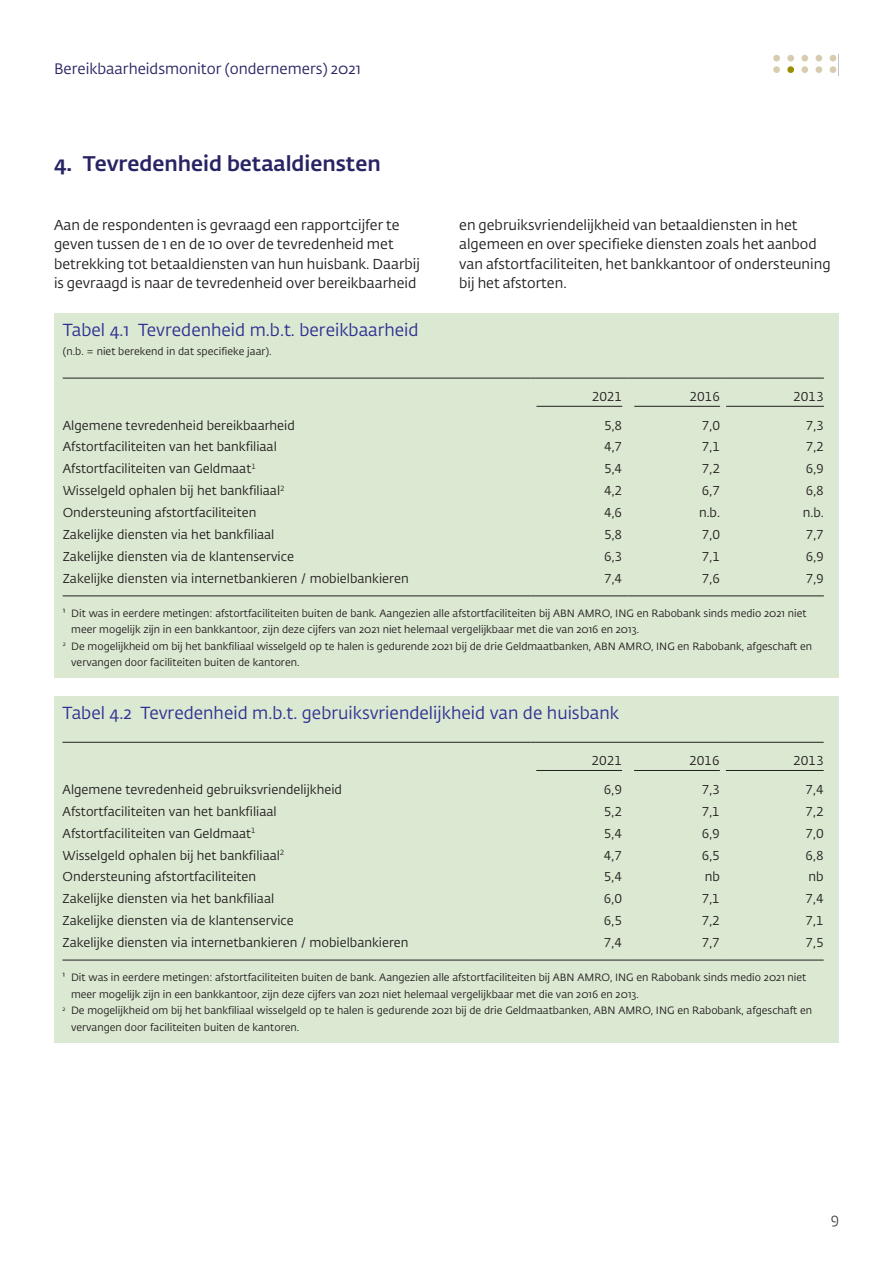
<style>
.page{position:relative;width:893px;height:1263px;background:#fff}
.page>*{position:absolute;margin:0;border:0;box-sizing:border-box;transform-origin:0 0}
.kop{font:500 21px "DNB Fedra";color:#282464}
.Tabel_Titel{font:17.25px "DNB Fedra";color:#2e3092}
.t1{font:15px "DNB Fedra";color:#282464}
.t2{font:300 15px "DNB Fedra";color:#231f20}
.Body{font:14.25px/19.5px "DNB Fedra";color:#231f20}
.Tabel_Brood_TEKST{font:12.75px "DNB Fedra";color:#231f20}
.Tabel_Brood_GETAL{font:12.75px "DNB Fedra";color:#231f20}
.Tabel_Kop_RECHTS{font:12.75px "DNB Fedra";color:#231f20}
.Tabel_Toelichting{font:10.5px/16.5px "DNB Fedra";color:#231f20}
.Tabel_Ondertitel{font:10.5px "DNB Fedra";color:#231f20}
</style>
<div class="page">
<svg style="left:773px;top:54px;width:64px;height:19px"></svg>
<div style="left:54px;top:314px;width:785px;height:364px;background:#dce9d2"></div>
<hr style="left:63px;top:378px;width:467px;height:1px;background:#231f20">
<hr style="left:530px;top:378px;width:98px;height:1px;background:#231f20">
<hr style="left:628px;top:378px;width:98px;height:1px;background:#231f20">
<hr style="left:726px;top:378px;width:98px;height:1px;background:#231f20">
<hr style="left:63px;top:596px;width:467px;height:1px;background:#231f20">
<hr style="left:530px;top:596px;width:98px;height:1px;background:#231f20">
<hr style="left:628px;top:596px;width:98px;height:1px;background:#231f20">
<hr style="left:726px;top:596px;width:98px;height:1px;background:#231f20">
<hr style="left:536px;top:406px;width:86px;height:1px;background:#231f20">
<hr style="left:634px;top:406px;width:86px;height:1px;background:#231f20">
<hr style="left:726px;top:406px;width:98px;height:1px;background:#231f20">
<div style="left:54px;top:697px;width:785px;height:346px;background:#dce9d2"></div>
<hr style="left:63px;top:742px;width:467px;height:1px;background:#231f20">
<hr style="left:530px;top:742px;width:98px;height:1px;background:#231f20">
<hr style="left:628px;top:742px;width:98px;height:1px;background:#231f20">
<hr style="left:726px;top:742px;width:98px;height:1px;background:#231f20">
<hr style="left:63px;top:960px;width:467px;height:1px;background:#231f20">
<hr style="left:530px;top:960px;width:98px;height:1px;background:#231f20">
<hr style="left:628px;top:960px;width:98px;height:1px;background:#231f20">
<hr style="left:726px;top:960px;width:98px;height:1px;background:#231f20">
<hr style="left:536px;top:770px;width:86px;height:1px;background:#231f20">
<hr style="left:634px;top:770px;width:86px;height:1px;background:#231f20">
<hr style="left:726px;top:770px;width:98px;height:1px;background:#231f20">
<h3 class="t1" style="left:54px;top:59px;width:308px">Bereikbaarheidsmonitor (ondernemers) 2021</h3>
<p class="kop" style="left:54px;top:151px;width:328px">4. Tevredenheid betaaldiensten</p>
<p class="Body" style="left:54px;top:215px;width:367px">Aan de respondenten is gevraagd een rapportcijfer te geven tussen de 1 en de 10 over de tevredenheid met betrekking tot betaaldiensten van hun huisbank. Daarbij is gevraagd is naar de tevredenheid over bereikbaarheid</p>
<p class="Body" style="left:459px;top:215px;width:373px">en gebruiksvriendelijkheid van betaaldiensten in het algemeen en over specifieke diensten zoals het aanbod van afstortfaciliteiten, het bankkantoor of ondersteuning bij het afstorten.</p>
<p class="Tabel_Titel" style="left:63px;top:319px;width:357px">Tabel 4.1 Tevredenheid m.b.t. bereikbaarheid</p>
<p class="Tabel_Ondertitel" style="left:63px;top:345px;width:210px">(n.b. = niet berekend in dat specifieke jaar).</p>
<p class="Tabel_Kop_RECHTS" style="left:592px;top:389px;width:32px">2021</p>
<p class="Tabel_Kop_RECHTS" style="left:689px;top:389px;width:32px">2016</p>
<p class="Tabel_Kop_RECHTS" style="left:793px;top:389px;width:32px">2013</p>
<p class="Tabel_Brood_TEKST" style="left:63px;top:417px;width:234px">Algemene tevredenheid bereikbaarheid</p>
<p class="Tabel_Brood_GETAL" style="left:604px;top:417px;width:20px">5,8</p>
<p class="Tabel_Brood_GETAL" style="left:702px;top:417px;width:20px">7,0</p>
<p class="Tabel_Brood_GETAL" style="left:806px;top:417px;width:20px">7,3</p>
<p class="Tabel_Brood_TEKST" style="left:63px;top:439px;width:216px">Afstortfaciliteiten van het bankfiliaal</p>
<p class="Tabel_Brood_GETAL" style="left:604px;top:439px;width:20px">4,7</p>
<p class="Tabel_Brood_GETAL" style="left:702px;top:439px;width:20px">7,1</p>
<p class="Tabel_Brood_GETAL" style="left:806px;top:439px;width:20px">7,2</p>
<p class="Tabel_Brood_TEKST" style="left:63px;top:461px;width:195px">Afstortfaciliteiten van Geldmaat<sup>1</sup></p>
<p class="Tabel_Brood_GETAL" style="left:604px;top:461px;width:20px">5,4</p>
<p class="Tabel_Brood_GETAL" style="left:702px;top:461px;width:20px">7,2</p>
<p class="Tabel_Brood_GETAL" style="left:806px;top:461px;width:20px">6,9</p>
<p class="Tabel_Brood_TEKST" style="left:63px;top:483px;width:223px">Wisselgeld ophalen bij het bankfiliaal<sup>2</sup></p>
<p class="Tabel_Brood_GETAL" style="left:604px;top:483px;width:20px">4,2</p>
<p class="Tabel_Brood_GETAL" style="left:702px;top:483px;width:20px">6,7</p>
<p class="Tabel_Brood_GETAL" style="left:806px;top:483px;width:20px">6,8</p>
<p class="Tabel_Brood_TEKST" style="left:63px;top:505px;width:195px">Ondersteuning afstortfaciliteiten</p>
<p class="Tabel_Brood_GETAL" style="left:604px;top:505px;width:20px">4,6</p>
<p class="Tabel_Brood_GETAL" style="left:699px;top:505px;width:23px">n.b.</p>
<p class="Tabel_Brood_GETAL" style="left:803px;top:505px;width:23px">n.b.</p>
<p class="Tabel_Brood_TEKST" style="left:63px;top:527px;width:213px">Zakelijke diensten via het bankfiliaal</p>
<p class="Tabel_Brood_GETAL" style="left:604px;top:527px;width:20px">5,8</p>
<p class="Tabel_Brood_GETAL" style="left:702px;top:527px;width:20px">7,0</p>
<p class="Tabel_Brood_GETAL" style="left:806px;top:527px;width:20px">7,7</p>
<p class="Tabel_Brood_TEKST" style="left:63px;top:549px;width:233px">Zakelijke diensten via de klantenservice</p>
<p class="Tabel_Brood_GETAL" style="left:604px;top:549px;width:20px">6,3</p>
<p class="Tabel_Brood_GETAL" style="left:702px;top:549px;width:20px">7,1</p>
<p class="Tabel_Brood_GETAL" style="left:806px;top:549px;width:20px">6,9</p>
<p class="Tabel_Brood_TEKST" style="left:63px;top:571px;width:348px">Zakelijke diensten via internetbankieren / mobielbankieren</p>
<p class="Tabel_Brood_GETAL" style="left:604px;top:571px;width:20px">7,4</p>
<p class="Tabel_Brood_GETAL" style="left:702px;top:571px;width:20px">7,6</p>
<p class="Tabel_Brood_GETAL" style="left:806px;top:571px;width:20px">7,9</p>
<p class="Tabel_Toelichting" style="left:71px;top:605px;width:737px;text-indent:-9px">¹ Dit was in eerdere metingen: afstortfaciliteiten buiten de bank. Aangezien alle afstortfaciliteiten bij ABN AMRO, ING en Rabobank sinds medio 2021 niet meer mogelijk zijn in een bankkantoor, zijn deze cijfers van 2021 niet helemaal vergelijkbaar met die van 2016 en 2013.</p>
<p class="Tabel_Toelichting" style="left:71px;top:638px;width:743px;text-indent:-9px"><sup>2</sup> De mogelijkheid om bij het bankfiliaal wisselgeld op te halen is gedurende 2021 bij de drie Geldmaatbanken, ABN AMRO, ING en Rabobank, afgeschaft en vervangen door faciliteiten buiten de kantoren.</p>
<p class="Tabel_Titel" style="left:63px;top:702px;width:558px">Tabel 4.2 Tevredenheid m.b.t. gebruiksvriendelijkheid van de huisbank</p>
<p class="Tabel_Kop_RECHTS" style="left:591px;top:753px;width:32px">2021</p>
<p class="Tabel_Kop_RECHTS" style="left:689px;top:753px;width:32px">2016</p>
<p class="Tabel_Kop_RECHTS" style="left:793px;top:753px;width:32px">2013</p>
<p class="Tabel_Brood_TEKST" style="left:63px;top:781px;width:281px">Algemene tevredenheid gebruiksvriendelijkheid</p>
<p class="Tabel_Brood_GETAL" style="left:604px;top:781px;width:20px">6,9</p>
<p class="Tabel_Brood_GETAL" style="left:702px;top:781px;width:20px">7,3</p>
<p class="Tabel_Brood_GETAL" style="left:806px;top:781px;width:20px">7,4</p>
<p class="Tabel_Brood_TEKST" style="left:63px;top:803px;width:216px">Afstortfaciliteiten van het bankfiliaal</p>
<p class="Tabel_Brood_GETAL" style="left:604px;top:803px;width:20px">5,2</p>
<p class="Tabel_Brood_GETAL" style="left:702px;top:803px;width:20px">7,1</p>
<p class="Tabel_Brood_GETAL" style="left:806px;top:803px;width:20px">7,2</p>
<p class="Tabel_Brood_TEKST" style="left:63px;top:825px;width:195px">Afstortfaciliteiten van Geldmaat<sup>1</sup></p>
<p class="Tabel_Brood_GETAL" style="left:604px;top:825px;width:20px">5,4</p>
<p class="Tabel_Brood_GETAL" style="left:702px;top:825px;width:20px">6,9</p>
<p class="Tabel_Brood_GETAL" style="left:806px;top:825px;width:20px">7,0</p>
<p class="Tabel_Brood_TEKST" style="left:63px;top:847px;width:223px">Wisselgeld ophalen bij het bankfiliaal<sup>2</sup></p>
<p class="Tabel_Brood_GETAL" style="left:604px;top:847px;width:20px">4,7</p>
<p class="Tabel_Brood_GETAL" style="left:702px;top:847px;width:20px">6,5</p>
<p class="Tabel_Brood_GETAL" style="left:806px;top:847px;width:20px">6,8</p>
<p class="Tabel_Brood_TEKST" style="left:63px;top:869px;width:195px">Ondersteuning afstortfaciliteiten</p>
<p class="Tabel_Brood_GETAL" style="left:604px;top:869px;width:20px">5,4</p>
<p class="Tabel_Brood_GETAL" style="left:705px;top:869px;width:17px">nb</p>
<p class="Tabel_Brood_GETAL" style="left:808px;top:869px;width:17px">nb</p>
<p class="Tabel_Brood_TEKST" style="left:63px;top:891px;width:213px">Zakelijke diensten via het bankfiliaal</p>
<p class="Tabel_Brood_GETAL" style="left:604px;top:891px;width:20px">6,0</p>
<p class="Tabel_Brood_GETAL" style="left:702px;top:891px;width:20px">7,1</p>
<p class="Tabel_Brood_GETAL" style="left:806px;top:891px;width:20px">7,4</p>
<p class="Tabel_Brood_TEKST" style="left:63px;top:913px;width:233px">Zakelijke diensten via de klantenservice</p>
<p class="Tabel_Brood_GETAL" style="left:604px;top:913px;width:20px">6,5</p>
<p class="Tabel_Brood_GETAL" style="left:702px;top:913px;width:20px">7,2</p>
<p class="Tabel_Brood_GETAL" style="left:806px;top:913px;width:20px">7,1</p>
<p class="Tabel_Brood_TEKST" style="left:63px;top:935px;width:348px">Zakelijke diensten via internetbankieren / mobielbankieren</p>
<p class="Tabel_Brood_GETAL" style="left:604px;top:935px;width:20px">7,4</p>
<p class="Tabel_Brood_GETAL" style="left:702px;top:935px;width:20px">7,7</p>
<p class="Tabel_Brood_GETAL" style="left:806px;top:935px;width:20px">7,5</p>
<p class="Tabel_Toelichting" style="left:71px;top:969px;width:737px;text-indent:-9px">¹ Dit was in eerdere metingen: afstortfaciliteiten buiten de bank. Aangezien alle afstortfaciliteiten bij ABN AMRO, ING en Rabobank sinds medio 2021 niet meer mogelijk zijn in een bankkantoor, zijn deze cijfers van 2021 niet helemaal vergelijkbaar met die van 2016 en 2013.</p>
<p class="Tabel_Toelichting" style="left:71px;top:1002px;width:743px;text-indent:-9px"><sup>2</sup> De mogelijkheid om bij het bankfiliaal wisselgeld op te halen is gedurende 2021 bij de drie Geldmaatbanken, ABN AMRO, ING en Rabobank, afgeschaft en vervangen door faciliteiten buiten de kantoren.</p>
<h3 class="t2" style="left:831px;top:1210px;width:10px">9</h3>
</div>
